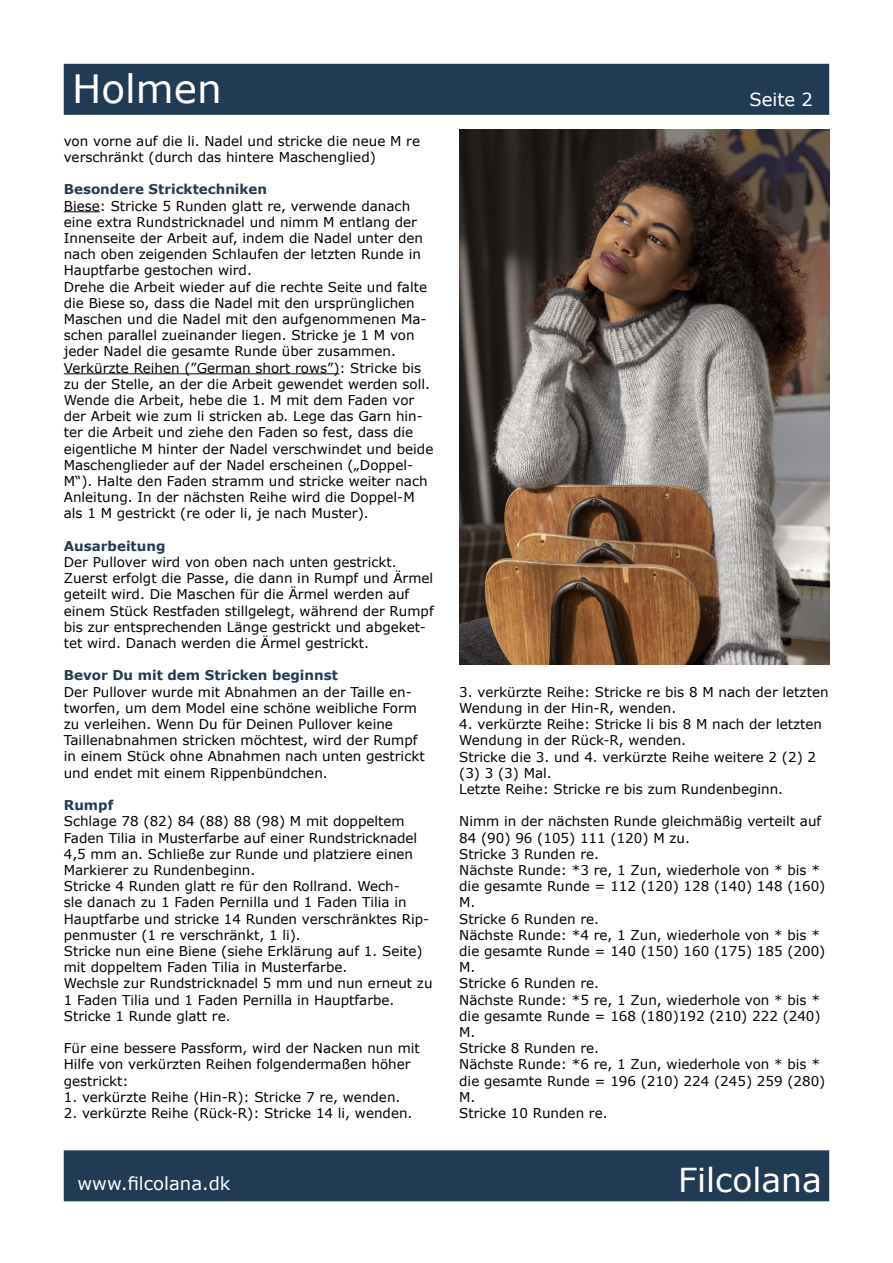
<style>
.page{position:relative;width:893px;height:1263px;background:#fff}
.page>*{position:absolute;margin:0;border:0;box-sizing:border-box;transform-origin:0 0}
.t1{font:39px "Verdana";color:#fff}
.t2{font:33px "Verdana";color:#fff}
.t3{font:18px "Verdana";color:#fff}
.t4{font:13.5px/16.2px "Verdana";color:#000}
.t5{font:700 13.5px "Verdana";color:#223b54}
</style>
<div class="page">
<div style="left:64px;top:64px;width:765px;height:51px;background:#223b54;border:2px solid #243c54"></div>
<div style="left:64px;top:1150px;width:765px;height:51px;background:#223b54;border:2px solid #243c54"></div>
<hr style="left:64px;top:211px;width:36px;height:1px;background:#000">
<hr style="left:64px;top:373px;width:275px;height:1px;background:#000">
<img style="left:459px;top:130px;width:370px;height:534px">
<h1 class="t1" style="left:72px;top:62px;width:151px">Holmen</h1>
<p class="t4" style="left:64px;top:133px;width:358px">von vorne auf die li. Nadel und stricke die neue M re verschränkt (durch das hintere Maschenglied)</p>
<p class="t5" style="left:64px;top:180px;width:205px">Besondere Stricktechniken</p>
<p class="t4" style="left:64px;top:197px;width:371px">Biese: Stricke 5 Runden glatt re, verwende danach eine extra Rundstricknadel und nimm M entlang der Innenseite der Arbeit auf, indem die Nadel unter den nach oben zeigenden Schlaufen der letzten Runde in Hauptfarbe gestochen wird.<br>Drehe die Arbeit wieder auf die rechte Seite und falte die Biese so, dass die Nadel mit den ursprünglichen Maschen und die Nadel mit den aufgenommenen Ma&shy;schen parallel zueinander liegen. Stricke je 1 M von jeder Nadel die gesamte Runde über zusammen.<br>Verkürzte Reihen (”German short rows”): Stricke bis zu der Stelle, an der die Arbeit gewendet werden soll.<br>Wende die Arbeit, hebe die 1. M mit dem Faden vor der Arbeit wie zum li stricken ab. Lege das Garn hin&shy;ter die Arbeit und ziehe den Faden so fest, dass die eigentliche M hinter der Nadel verschwindet und beide Maschenglieder auf der Nadel erscheinen („Doppel-M“). Halte den Faden stramm und stricke weiter nach Anleitung. In der nächsten Reihe wird die Doppel-M als 1 M gestrickt (re oder li, je nach Muster).</p>
<p class="t5" style="left:64px;top:536px;width:103px">Ausarbeitung</p>
<p class="t4" style="left:64px;top:554px;width:371px">Der Pullover wird von oben nach unten gestrickt.<br>Zuerst erfolgt die Passe, die dann in Rumpf und Ärmel geteilt wird. Die Maschen für die Ärmel werden auf einem Stück Restfaden stillgelegt, während der Rumpf bis zur entsprechenden Länge gestrickt und abgeket&shy;tet wird. Danach werden die Ärmel gestrickt.</p>
<p class="t5" style="left:64px;top:666px;width:276px">Bevor Du mit dem Stricken beginnst</p>
<p class="t4" style="left:64px;top:683px;width:362px">Der Pullover wurde mit Abnahmen an der Taille en&shy;tworfen, um dem Model eine schöne weibliche Form zu verleihen. Wenn Du für Deinen Pullover keine Taillenabnahmen stricken möchtest, wird der Rumpf in einem Stück ohne Abnahmen nach unten gestrickt und endet mit einem Rippenbündchen.</p>
<p class="t5" style="left:64px;top:796px;width:51px">Rumpf</p>
<p class="t4" style="left:64px;top:813px;width:370px">Schlage 78 (82) 84 (88) 88 (98) M mit doppeltem Faden Tilia in Musterfarbe auf einer Rundstricknadel 4,5 mm an. Schließe zur Runde und platziere einen Markierer zu Rundenbeginn.<br>Stricke 4 Runden glatt re für den Rollrand. Wech-<br>sle danach zu 1 Faden Pernilla und 1 Faden Tilia in Hauptfarbe und stricke 14 Runden verschränktes Rip&shy;penmuster (1 re verschränkt, 1 li).<br>Stricke nun eine Biene (siehe Erklärung auf 1. Seite) mit doppeltem Faden Tilia in Musterfarbe.<br>Wechsle zur Rundstricknadel 5 mm und nun erneut zu 1 Faden Tilia und 1 Faden Pernilla in Hauptfarbe.<br>Stricke 1 Runde glatt re.</p>
<p class="t4" style="left:64px;top:1040px;width:358px">Für eine bessere Passform, wird der Nacken nun mit<br>Hilfe von verkürzten Reihen folgendermaßen höher gestrickt:</p>
<p class="t4" style="left:64px;top:1088px;width:338px">1. verkürzte Reihe (Hin-R): Stricke 7 re, wenden.</p>
<p class="t4" style="left:64px;top:1105px;width:350px">2. verkürzte Reihe (Rück-R): Stricke 14 li, wenden.</p>
<h3 class="t3" style="left:749px;top:87px;width:65px">Seite 2</h3>
<p class="t4" style="left:459px;top:683px;width:371px">3. verkürzte Reihe: Stricke re bis 8 M nach der letzten<br>Wendung in der Hin-R, wenden.</p>
<p class="t4" style="left:459px;top:716px;width:364px">4. verkürzte Reihe: Stricke li bis 8 M nach der letzten Wendung in der Rück-R, wenden.<br>Stricke die 3. und 4. verkürzte Reihe weitere 2 (2) 2 (3) 3 (3) Mal.<br>Letzte Reihe: Stricke re bis zum Rundenbeginn.</p>
<p class="t4" style="left:459px;top:813px;width:368px">Nimm in der nächsten Runde gleichmäßig verteilt auf<br>84 (90) 96 (105) 111 (120) M zu.<br>Stricke 3 Runden re.<br>Nächste Runde: *3 re, 1 Zun, wiederhole von * bis * die gesamte Runde = 112 (120) 128 (140) 148 (160)<br>M.<br>Stricke 6 Runden re.<br>Nächste Runde: *4 re, 1 Zun, wiederhole von * bis * die gesamte Runde = 140 (150) 160 (175) 185 (200)<br>M.<br>Stricke 6 Runden re.<br>Nächste Runde: *5 re, 1 Zun, wiederhole von * bis * die gesamte Runde = 168 (180)192 (210) 222 (240)<br>M.<br>Stricke 8 Runden re.<br>Nächste Runde: *6 re, 1 Zun, wiederhole von * bis * die gesamte Runde = 196 (210) 224 (245) 259 (280)<br>M.<br>Stricke 10 Runden re.</p>
<h3 class="t3" style="left:78px;top:1171px;width:154px">www.filcolana.dk</h3>
<h2 class="t2" style="left:678px;top:1157px;width:145px">Filcolana</h2>
</div>
